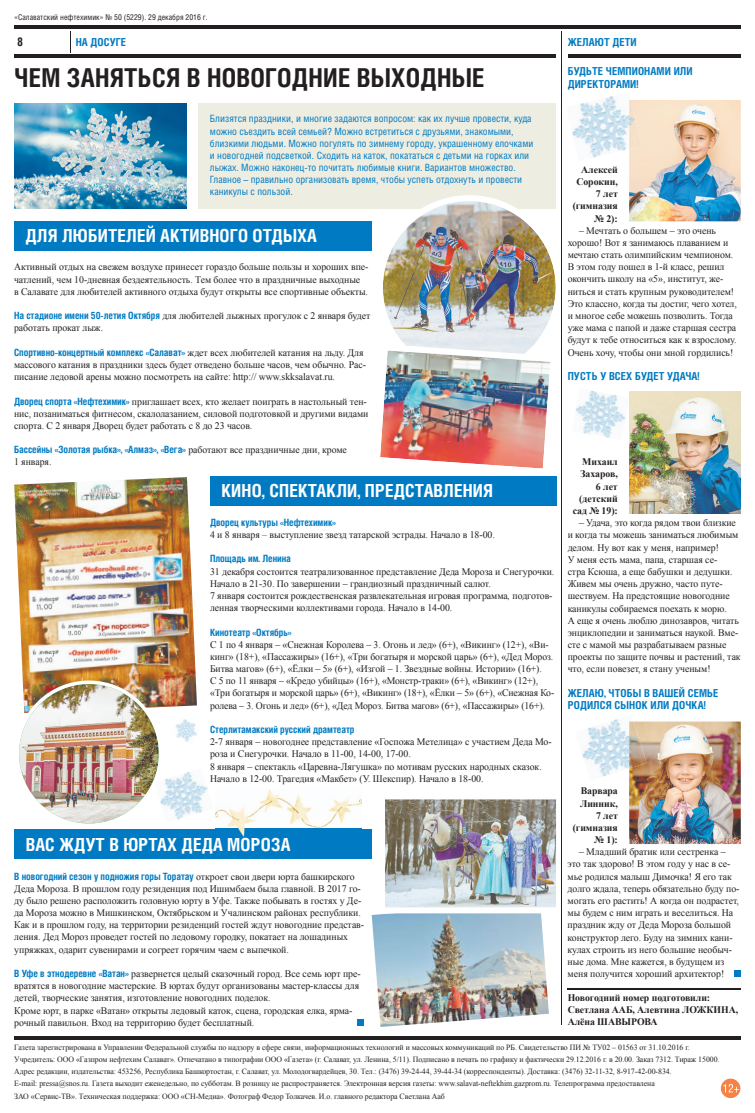
<style>
.page{position:relative;width:755px;height:1113px;background:#fff}
.page>*{position:absolute;margin:0;border:0;box-sizing:border-box;transform-origin:0 0}
.t1{font:700 26px "Helios Cond";letter-spacing:.01em;color:#231f20}
.t2{font:700 18px "Helios Cond";letter-spacing:.01em;color:#fff}
.t3{font:700 12px "Helios Cond";color:#231f20}
.t4{font:700 11px/12.2px "Helios Cond";letter-spacing:.01em;color:#007bc3}
.t5{font:10px/12.2px "Times New Roman";letter-spacing:-.005em;color:#231f20}
.t6{font:10px/12.2px "Helios Cond";color:#007bc3}
.t7{font:700 10px "Helios Cond";letter-spacing:-.005em;color:#007bc3}
.t8{font:700 10px/12.2px "Times New Roman";letter-spacing:-.005em;color:#231f20;text-align:right}
.t9{font:8px/12.2px "Times New Roman";letter-spacing:-.005em;color:#231f20}
.t10{font:8px "Helios Cond";color:#231f20}
.s1{font-family:"Helios Cond";font-weight:700;color:#007bc3}
.s2{font-family:"Times New Roman";font-weight:400;color:#231f20}
.s3{font-style:italic}
</style>
<div class="page">
<div style="left:198px;top:103px;width:357px;height:106px;background:#eeede1"></div>
<div style="left:14px;top:221px;width:357px;height:30px;background:#007bc3"></div>
<div style="left:14px;top:828px;width:357px;height:30px;background:#007bc3"></div>
<div style="left:210px;top:476px;width:346px;height:29px;background:#007bc3"></div>
<img style="left:371px;top:913px;width:177px;height:114px">
<svg style="left:720px;top:1078px;width:19px;height:20px"></svg>
<svg style="left:722px;top:1084px;width:16px;height:8px"></svg>
<hr style="left:14px;top:1036px;width:726px;height:3px;background:#231f20">
<hr style="left:14px;top:26px;width:726px;height:3px;background:#231f20">
<hr style="left:14px;top:55px;width:542px;height:3px;background:#231f20">
<hr style="left:567px;top:55px;width:173px;height:3px;background:#231f20">
<svg style="left:70px;top:31px;width:1px;height:21px"></svg>
<img style="left:629px;top:100px;width:111px;height:121px">
<img style="left:629px;top:391px;width:111px;height:123px">
<img style="left:629px;top:721px;width:111px;height:123px">
<img style="left:572px;top:96px;width:58px;height:65px">
<img style="left:628px;top:100px;width:13px;height:49px">
<img style="left:575px;top:391px;width:51px;height:47px">
<img style="left:582px;top:719px;width:51px;height:61px">
<img style="left:628px;top:721px;width:18px;height:47px">
<img style="left:162px;top:772px;width:46px;height:48px">
<img style="left:175px;top:719px;width:22px;height:23px">
<img style="left:14px;top:103px;width:172px;height:106px">
<img style="left:14px;top:477px;width:183px;height:230px">
<img style="left:383px;top:195px;width:173px;height:149px">
<img style="left:385px;top:799px;width:172px;height:109px">
<img style="left:380px;top:344px;width:170px;height:125px">
<img style="left:16px;top:680px;width:146px;height:144px">
<hr style="left:561px;top:31px;width:1px;height:994px;background:#231f20">
<img style="left:215px;top:789px;width:147px;height:47px">
<hr style="left:567px;top:988px;width:173px;height:1px;background:#231f20">
<div style="left:733px;top:970px;width:7px;height:7px;background:#007bc3"></div>
<div style="left:357px;top:1018px;width:7px;height:7px;background:#007bc3"></div>
<p class="t10" style="left:14px;top:12px;width:195px">«Салаватский нефтехимик» № 50 (5229). 29 декабря 2016 г.</p>
<p class="t3" style="left:17px;top:33px;width:7px">8</p>
<p class="t4" style="left:76px;top:36px;width:52px">НА ДОСУГЕ</p>
<p class="t4" style="left:567px;top:36px;width:70px">ЖЕЛАЮТ ДЕТИ</p>
<h1 class="t1" style="left:14px;top:60px;width:471px">ЧЕМ ЗАНЯТЬСЯ В НОВОГОДНИЕ ВЫХОДНЫЕ</h1>
<p class="t4" style="left:567px;top:65px;width:126px">БУДЬТЕ ЧЕМПИОНАМИ ИЛИ<br>ДИРЕКТОРАМИ!</p>
<p class="t6" style="left:210px;top:113px;width:324px">Близятся праздники, и многие задаются вопросом: как их лучше провести, куда можно съездить всей семьей? Можно встретиться с друзьями, знакомыми, близкими людьми. Можно погулять по зимнему городу, украшенному елочками и новогодней подсветкой. Сходить на каток, покататься с детьми на горках или лыжах. Можно наконец-то почитать любимые книги. Вариантов множество.<br>Главное – правильно организовать время, чтобы успеть отдохнуть и провести каникулы с пользой.</p>
<h2 class="t2" style="left:25px;top:223px;width:293px">ДЛЯ ЛЮБИТЕЛЕЙ АКТИВНОГО ОТДЫХА</h2>
<p class="t5" style="left:14px;top:261px;width:355px">Активный отдых на свежем воздухе принесет гораздо больше пользы и хороших впе&shy;чатлений, чем 10-дневная бездеятельность. Тем более что в праздничные выходные<br>в Салавате для любителей активного отдыха будут открыты все спортивные объекты.</p>
<p class="t5" style="left:14px;top:310px;width:357px"><span class="s1">На стадионе имени 50-летия Октября</span> для любителей лыжных прогулок с 2 января будет работать прокат лыж.</p>
<p class="t7" style="left:14px;top:345px;width:351px">Спортивно-концертный комплекс «Салават» <span class="s2">ждет всех любителей катания на льду. Для</span></p>
<p class="t5" style="left:14px;top:358px;width:353px">массового катания в праздники здесь будет отведено больше часов, чем обычно. Рас&shy;писание ледовой арены можно посмотреть на сайте: http:// www.skksalavat.ru.</p>
<p class="t5" style="left:14px;top:395px;width:356px"><span class="s1">Дворец спорта «Нефтехимик»</span> приглашает всех, кто желает поиграть в настольный тен&shy;нис, позаниматься фитнесом, скалолазанием, силовой подготовкой и другими видами спорта. С 2 января Дворец будет работать с 8 до 23 часов.</p>
<p class="t7" style="left:14px;top:443px;width:334px">Бассейны «Золотая рыбка», «Алмаз», «Вега» <span class="s2">работают все праздничные дни, кроме</span></p>
<p class="t5" style="left:14px;top:456px;width:39px">1 января.</p>
<h2 class="t2" style="left:221px;top:478px;width:273px">КИНО, СПЕКТАКЛИ, ПРЕДСТАВЛЕНИЯ</h2>
<p class="t7" style="left:210px;top:515px;width:127px">Дворец культуры «Нефтехимик»</p>
<p class="t5" style="left:210px;top:528px;width:286px">4 и 8 января <span class="s3">–</span> выступление звезд татарской эстрады. Начало в 18-00.</p>
<p class="t7" style="left:210px;top:552px;width:82px">Площадь им. Ленина</p>
<p class="t5" style="left:210px;top:565px;width:345px">31 декабря состоится театрализованное представление Деда Мороза и Снегурочки.<br>Начало в 21-30. По завершении – грандиозный праздничный салют.<br>7 января состоится рождественская развлекательная игровая программа<span class="s3">,</span> подготов&shy;ленная творческими коллективами города. Начало в 14-00.</p>
<p class="t7" style="left:210px;top:625px;width:83px">Кинотеатр «Октябрь»</p>
<p class="t5" style="left:210px;top:638px;width:345px">С 1 по 4 января – «Снежная Королева – 3. Огонь и лед» (6+), «Викинг» (12+), «Ви&shy;кинг» (18+), «Пассажиры» (16+), «Три богатыря и морской царь» (6+), «Дед Мороз.<br>Битва магов» (6+), «Ёлки – 5» (6+), «Изгой – 1. Звездные войны. Истории» (16+).<br>С 5 по 11 января – «Кредо убийцы» (16+), «Монстр-траки» (6+), «Викинг» (12+), «Три богатыря и морской царь» (6+), «Викинг» (18+), «Ёлки – 5» (6+), «Снежная Ко&shy;ролева – 3. Огонь и лед» (6+), «Дед Мороз. Битва магов» (6+), «Пассажиры» (16+).</p>
<p class="t7" style="left:210px;top:722px;width:146px">Стерлитамакский русский драмтеатр</p>
<p class="t5" style="left:210px;top:735px;width:343px">2-7 января – новогоднее представление «Госпожа Метелица» с участием Деда Мо&shy;роза и Снегурочки. Начало в 11-00, 14-00, 17-00.<br>8 января – спектакль «Царевна-Лягушка» по мотивам русских народных сказок.<br>Начало в 12-00. Трагедия «Макбет» (У. Шекспир). Начало в 18-00.</p>
<h2 class="t2" style="left:26px;top:832px;width:266px">ВАС ЖДУТ В ЮРТАХ ДЕДА МОРОЗА</h2>
<p class="t7" style="left:14px;top:869px;width:342px">В новогодний сезон у подножия горы Торатау <span class="s2">откроет свои двери юрта башкирского</span></p>
<p class="t5" style="left:14px;top:882px;width:351px">Деда Мороза. В прошлом году резиденция под Ишимбаем была главной. В 2017 го&shy;ду было решено расположить головную юрту в Уфе. Также побывать в гостях у Де&shy;да Мороза можно в Мишкинском, Октябрьском и Учалинском районах республики.<br>Как и в прошлом году, на территории резиденций гостей ждут новогодние представ&shy;ления. Дед Мороз проведет гостей по ледовому городку, покатает на лошадиных упряжках, одарит сувенирами и согреет горячим чаем с выпечкой.</p>
<p class="t5" style="left:14px;top:967px;width:347px"><span class="s1">В Уфе в этнодеревне «Ватан»</span> развернется целый сказочный город. Все семь юрт пре&shy;вратятся в новогодние мастерские. В юртах будут организованы мастер-классы для детей, творческие занятия, изготовление новогодних поделок.<br>Кроме юрт, в парке «Ватан» открыты ледовый каток, сцена, городская елка, ярма&shy;рочный павильон. Вход на территорию будет бесплатный.</p>
<p class="t8" style="left:572px;top:163px;width:47px">Алексей<br>Сорокин,<br>7 лет (гимназия № 2):</p>
<p class="t5" style="left:567px;top:224px;width:171px;text-indent:11px">– Мечтать о большем – это очень хорошо! Вот я занимаюсь плаванием и мечтаю стать олимпийским чемпионом.<br>В этом году пошел в 1-й класс, решил окончить школу на «5», институт, же&shy;ниться и стать крупным руководителем!<br>Это классно, когда ты достиг, чего хотел, и многое себе можешь позволить. Тогда уже мама с папой и даже старшая сестра будут к тебе относиться как к взрослому.<br>Очень хочу, чтобы они мной гордились!</p>
<p class="t4" style="left:567px;top:370px;width:133px">ПУСТЬ У ВСЕХ БУДЕТ УДАЧА!</p>
<p class="t8" style="left:572px;top:455px;width:46px">Михаил<br>Захаров,<br>6 лет (детский сад № 19):</p>
<p class="t5" style="left:567px;top:516px;width:174px;text-indent:11px">– Удача, это когда рядом твои близкие и когда ты можешь заниматься любимым делом. Ну вот как у меня, например!<br>У меня есть мама, папа, старшая се-<br>стра Ксюша, а еще бабушки и дедушки.<br>Живем мы очень дружно, часто путе&shy;шествуем. На предстоящие новогодние каникулы собираемся поехать к морю.<br>А еще я очень люблю динозавров, читать энциклопедии и заниматься наукой. Вме&shy;сте с мамой мы разрабатываем разные проекты по защите почвы и растений, так что, если повезет, я стану ученым!</p>
<p class="t4" style="left:567px;top:686px;width:152px">ЖЕЛАЮ, ЧТОБЫ В ВАШЕЙ СЕМЬЕ<br>РОДИЛСЯ СЫНОК ИЛИ ДОЧКА!</p>
<p class="t8" style="left:572px;top:784px;width:47px">Варвара<br>Линник,<br>7 лет (гимназия № 1):</p>
<p class="t5" style="left:567px;top:845px;width:173px;text-indent:11px">– Младший братик или сестренка – это так здорово! В этом году у нас в се&shy;мье родился малыш Димочка! Я его так долго ждала, теперь обязательно буду по&shy;могать его растить! А когда он подрастет, мы будем с ним играть и веселиться. На праздник жду от Деда Мороза большой конструктор лего. Буду на зимних кани&shy;кулах строить из него большие необыч&shy;ные дома. Мне кажется, в будущем из меня получится хороший архитектор!</p>
<p class="t8" style="left:567px;top:991px;width:172px;text-align:left">Новогодний номер подготовили:<br>Светлана ААБ, Алевтина ЛОЖКИНА,<br>Алёна ШАВЫРОВА</p>
<p class="t9" style="left:14px;top:1041px;width:706px">Газета зарегистрирована в Управлении Федеральной службы по надзору в сфере связи, информационных технологий и массовых коммуникаций по РБ. Свидетельство ПИ № ТУ02 – 01563 от 31.10.2016 г.<br>Учредитель: ООО «Газпром нефтехим Салават». Отпечатано в типографии ООО «Газета» (г. Салават, ул. Ленина, 5/11). Подписано в печать по графику и фактически 29.12.2016 г. в 20.00. Заказ 7312. Тираж 15000.<br>Адрес редакции, издательства: 453256, Республика Башкортостан, г. Салават, ул. Молодогвардейцев, 30. Тел.: (3476) 39-24-44, 39-44-34 (корреспонденты). Доставка: (3476) 32-11-32, 8-917-42-00-834.<br>E-mail: pressa@snos.ru. Газета выходит еженедельно, по субботам. В розницу не распространяется. Электронная версия газеты: www.salavat-neftekhim.gazprom.ru. Телепрограмма предоставлена<br>ЗАО «Сервис-ТВ». Техническая поддержка: ООО «СН-Медиа». Фотограф Федор Толкачев. И.о. главного редактора Светлана Ааб</p>
</div>
